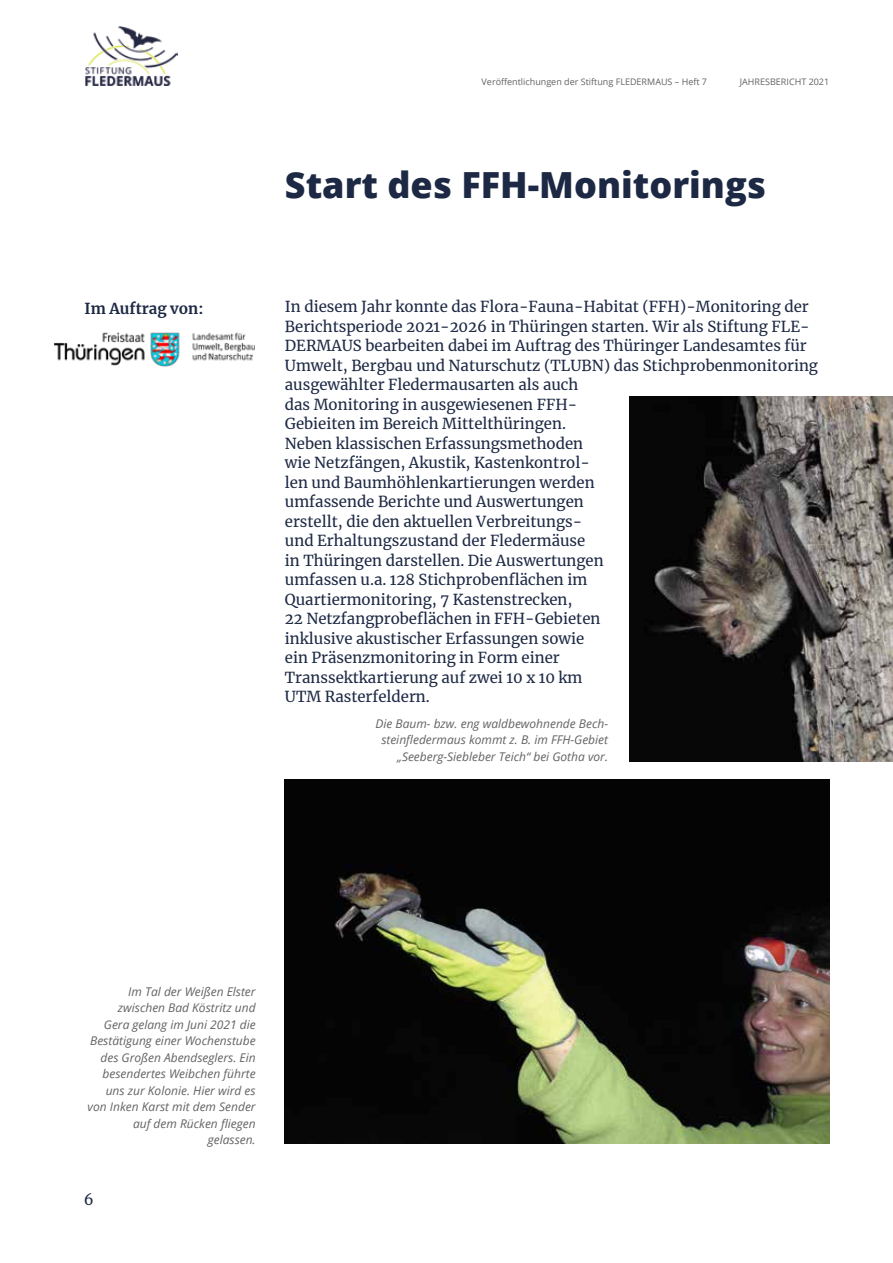
<style>
.page{position:relative;width:893px;height:1263px;background:#fff}
.page>*{position:absolute;margin:0;border:0;box-sizing:border-box;transform-origin:0 0}
.t1{font:800 36px "Open Sans";color:#1d2944}
.t2{font:15px/19.5px "Merriweather";color:#1d2944}
.t3{font:700 15px "Merriweather";color:#1d2944}
.t4{font:italic 12px/16.5px "Open Sans";color:#636363;text-align:right}
.t5{font:9px "Open Sans";color:#636363}
</style>
<div class="page">
<img style="left:85px;top:27px;width:93px;height:58px">
<img style="left:285px;top:779px;width:544px;height:365px">
<img style="left:53px;top:332px;width:202px;height:35px">
<img style="left:629px;top:397px;width:264px;height:364px">
<p class="t3" style="left:85px;top:298px;width:121px">Im Auftrag von:</p>
<p class="t5" style="left:482px;top:75px;width:227px">Veröffentlichungen der Stiftung FLEDERMAUS – Heft 7</p>
<p class="t5" style="left:740px;top:75px;width:91px">JAHRESBERICHT 2021</p>
<h1 class="t1" style="left:285px;top:157px;width:483px">Start des FFH-Monitorings</h1>
<p class="t2" style="left:285px;top:297px;width:535px">In diesem Jahr konnte das Flora-Fauna-Habitat (FFH)-Monitoring der Berichtsperiode 2021-2026 in Thüringen starten. Wir als Stiftung FLE-DERMAUS bearbeiten dabei im Auftrag des Thüringer Landesamtes für Umwelt, Bergbau und Naturschutz (TLUBN) das Stichprobenmonitoring ausgewählter Fledermausarten als auch<br>das Monitoring in ausgewiesenen FFH-<br>Gebieiten im Bereich Mittelthüringen.<br>Neben klassischen Erfassungsmethoden<br>wie Netzfängen, Akustik, Kastenkontrol-<br>len und Baumhöhlenkartierungen werden<br>umfassende Berichte und Auswertungen<br>erstellt, die den aktuellen Verbreitungs-<br>und Erhaltungszustand der Fledermäuse<br>in Thüringen darstellen. Die Auswertungen<br>umfassen u.a. 128 Stichprobenflächen im<br>Quartiermonitoring, 7 Kastenstrecken,<br>22 Netzfangprobeflächen in FFH-Gebieten<br>inklusive akustischer Erfassungen sowie<br>ein Präsenzmonitoring in Form einer<br>Transsektkartierung auf zwei 10 x 10 km<br>UTM Rasterfeldern.</p>
<p class="t4" style="left:375px;top:715px;width:234px">Die Baum- bzw. eng waldbewohnende Bech&shy;steinfledermaus kommt z. B. im FFH-Gebiet „Seeberg-Siebleber Teich“ bei Gotha vor.</p>
<p class="t4" style="left:88px;top:983px;width:170px">Im Tal der Weißen Elster zwischen Bad Köstritz und<br>Gera gelang im Juni 2021 die<br>Bestätigung einer Wochenstube des Großen Abendseglers. Ein besendertes Weibchen führte uns zur Kolonie. Hier wird es von Inken Karst mit dem Sender auf dem Rücken fliegen gelassen.</p>
<p class="t2" style="left:84px;top:1190px;width:11px">6</p>
</div>
